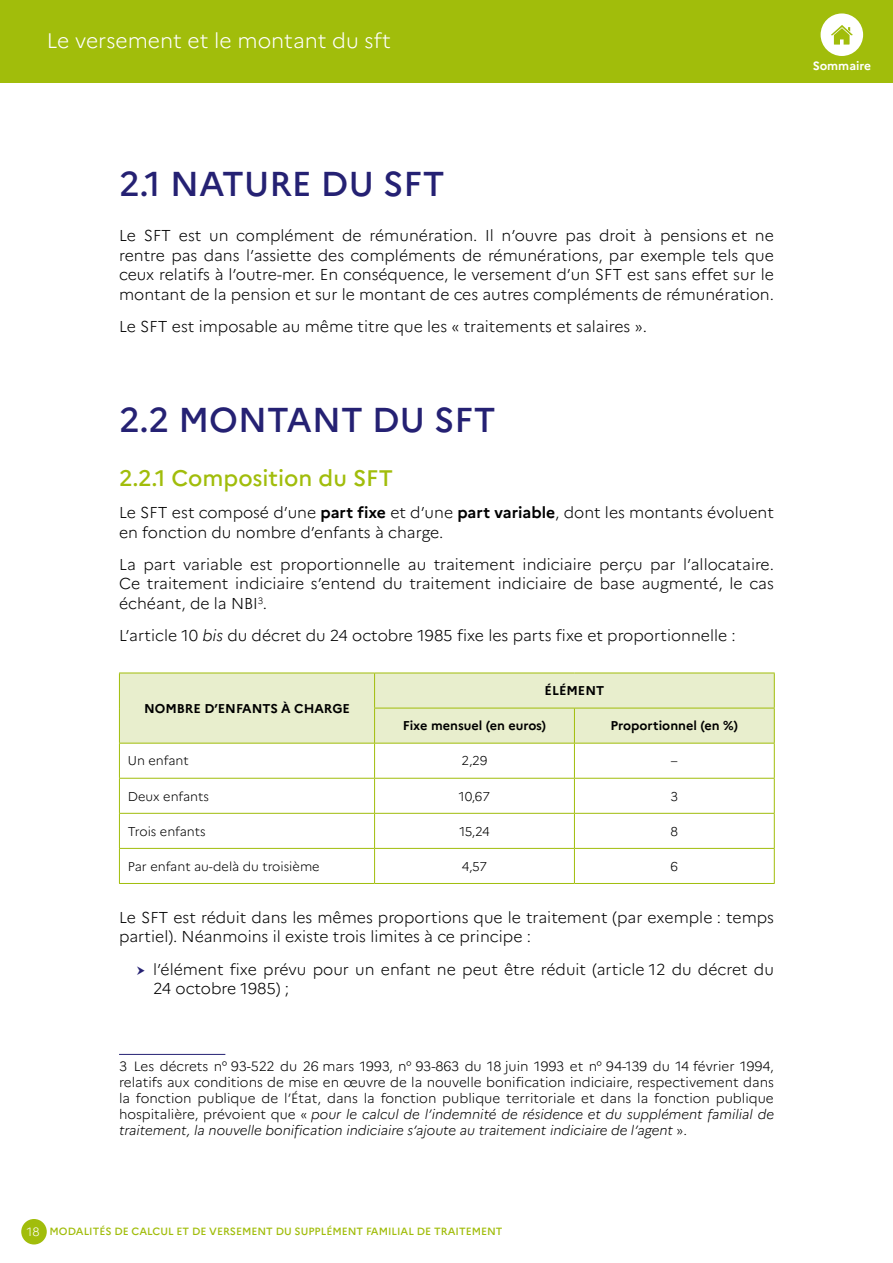
<style>
.page{position:relative;width:893px;height:1263px;background:#fff}
.page>*{position:absolute;margin:0;border:0;box-sizing:border-box;transform-origin:0 0}
.MF_TitreNiv1_H2{font:500 34.5px "Marianne";color:#252173}
.MF_TitreNiv2_H3{font:500 22.5px "Marianne";color:#a1bd0b}
.t1{font:300 21px "Marianne";color:#fff}
.MF_TexteCourant{font:300 15.75px/19.5px "Marianne";color:#000}
.Note{font:300 13.5px/16.2px "Marianne";color:#000;text-align:justify}
.MF_TexteTableau{font:300 12.75px "Marianne";color:#000}
.MF_TetiereTableau{font:700 12.75px "Marianne";color:#000}
.t2{font:700 12px "Marianne";color:#fff}
.t3{font:500 10.5px "Marianne";color:#a1bd0b}
.s1{font-weight:700}
.s2{font-style:italic}
.s3{font-weight:300;font-size:12px;color:#fff}
</style>
<div class="page">
<div style="left:21px;top:1219px;width:26px;height:25px;background:#a1bd0b;border-radius:50%"></div>
<div style="left:0;top:0;width:893px;height:83px;background:#a1bd0b"></div>
<div style="left:821px;top:13px;width:42px;height:43px;background:#fff;border-radius:50%"></div>
<svg style="left:831px;top:25px;width:22px;height:20px"></svg>
<div style="left:120px;top:674px;width:654px;height:69px;background:#e8eecd"></div>
<hr style="left:119px;top:673px;width:256px;height:1px;background:#a1bd0b">
<hr style="left:119px;top:673px;width:1px;height:35px;background:#a1bd0b">
<hr style="left:119px;top:708px;width:1px;height:35px;background:#a1bd0b">
<hr style="left:375px;top:673px;width:199px;height:1px;background:#a1bd0b">
<hr style="left:374px;top:673px;width:1px;height:35px;background:#a1bd0b">
<hr style="left:574px;top:673px;width:201px;height:1px;background:#a1bd0b">
<hr style="left:774px;top:673px;width:1px;height:35px;background:#a1bd0b">
<hr style="left:374px;top:708px;width:200px;height:1px;background:#a1bd0b">
<hr style="left:374px;top:708px;width:1px;height:35px;background:#a1bd0b">
<hr style="left:574px;top:708px;width:201px;height:1px;background:#a1bd0b">
<hr style="left:574px;top:708px;width:1px;height:35px;background:#a1bd0b">
<hr style="left:774px;top:708px;width:1px;height:35px;background:#a1bd0b">
<hr style="left:119px;top:743px;width:256px;height:1px;background:#a1bd0b">
<hr style="left:119px;top:743px;width:1px;height:35px;background:#a1bd0b">
<hr style="left:375px;top:743px;width:199px;height:1px;background:#a1bd0b">
<hr style="left:374px;top:743px;width:1px;height:35px;background:#a1bd0b">
<hr style="left:574px;top:743px;width:201px;height:1px;background:#a1bd0b">
<hr style="left:574px;top:743px;width:1px;height:35px;background:#a1bd0b">
<hr style="left:774px;top:743px;width:1px;height:35px;background:#a1bd0b">
<hr style="left:119px;top:778px;width:256px;height:1px;background:#a1bd0b">
<hr style="left:119px;top:779px;width:1px;height:34px;background:#a1bd0b">
<hr style="left:375px;top:778px;width:199px;height:1px;background:#a1bd0b">
<hr style="left:374px;top:779px;width:1px;height:34px;background:#a1bd0b">
<hr style="left:574px;top:778px;width:201px;height:1px;background:#a1bd0b">
<hr style="left:574px;top:779px;width:1px;height:34px;background:#a1bd0b">
<hr style="left:774px;top:779px;width:1px;height:34px;background:#a1bd0b">
<hr style="left:119px;top:813px;width:256px;height:1px;background:#a1bd0b">
<hr style="left:119px;top:814px;width:1px;height:34px;background:#a1bd0b">
<hr style="left:375px;top:813px;width:199px;height:1px;background:#a1bd0b">
<hr style="left:374px;top:814px;width:1px;height:34px;background:#a1bd0b">
<hr style="left:574px;top:813px;width:201px;height:1px;background:#a1bd0b">
<hr style="left:574px;top:814px;width:1px;height:34px;background:#a1bd0b">
<hr style="left:774px;top:814px;width:1px;height:34px;background:#a1bd0b">
<hr style="left:119px;top:848px;width:256px;height:1px;background:#a1bd0b">
<hr style="left:119px;top:849px;width:1px;height:34px;background:#a1bd0b">
<hr style="left:375px;top:848px;width:199px;height:1px;background:#a1bd0b">
<hr style="left:374px;top:849px;width:1px;height:34px;background:#a1bd0b">
<hr style="left:574px;top:848px;width:201px;height:1px;background:#a1bd0b">
<hr style="left:574px;top:849px;width:1px;height:34px;background:#a1bd0b">
<hr style="left:774px;top:849px;width:1px;height:34px;background:#a1bd0b">
<hr style="left:119px;top:883px;width:256px;height:1px;background:#a1bd0b">
<hr style="left:375px;top:883px;width:199px;height:1px;background:#a1bd0b">
<hr style="left:574px;top:883px;width:201px;height:1px;background:#a1bd0b">
<hr style="left:119px;top:1054px;width:106px;height:1px;background:#252173">
<h3 class="t1" style="left:47px;top:28px;width:345px">Le versement et le montant du sft</h3>
<p class="t2" style="left:813px;top:59px;width:60px">Sommaire</p>
<h2 class="MF_TitreNiv1_H2" style="left:119px;top:163px;width:327px">2.1 NATURE DU SFT</h2>
<p class="MF_TexteCourant" style="left:119px;top:226px;width:656px;text-align:justify">Le SFT est un complément de rémunération. Il n’ouvre pas droit à pensions et ne rentre pas dans l’assiette des compléments de rémunérations, par exemple tels que ceux relatifs à l’outre-mer. En conséquence, le versement d’un SFT est sans effet sur le montant de la pension et sur le montant de ces autres compléments de rémunération.</p>
<p class="MF_TexteCourant" style="left:119px;top:316px;width:529px">Le SFT est imposable au même titre que les « traitements et salaires ».</p>
<h2 class="MF_TitreNiv1_H2" style="left:119px;top:398px;width:378px">2.2 MONTANT DU SFT</h2>
<h3 class="MF_TitreNiv2_H3" style="left:119px;top:464px;width:276px">2.2.1 Composition du SFT</h3>
<p class="MF_TexteCourant" style="left:119px;top:503px;width:656px">Le SFT est composé d’une <span class="s1">part fixe</span> et d’une <span class="s1">part variable</span>, dont les montants évoluent en fonction du nombre d’enfants à charge.</p>
<p class="MF_TexteCourant" style="left:119px;top:554px;width:656px;text-align:justify">La part variable est proportionnelle au traitement indiciaire perçu par l’allocataire.<br>Ce traitement indiciaire s’entend du traitement indiciaire de base augmenté, le cas échéant, de la NBI<sup>3</sup>.</p>
<p class="MF_TexteCourant" style="left:119px;top:626px;width:618px">L’article 10 <span class="s2">bis</span> du décret du 24 octobre 1985 fixe les parts fixe et proportionnelle :</p>
<p class="MF_TetiereTableau" style="left:144px;top:700px;width:207px">NOMBRE D’ENFANTS À CHARGE</p>
<p class="MF_TetiereTableau" style="left:545px;top:683px;width:61px">ÉLÉMENT</p>
<p class="MF_TetiereTableau" style="left:403px;top:718px;width:145px">Fixe mensuel (en euros)</p>
<p class="MF_TetiereTableau" style="left:610px;top:718px;width:129px">Proportionnel (en %)</p>
<p class="MF_TexteTableau" style="left:128px;top:753px;width:62px">Un enfant</p>
<p class="MF_TexteTableau" style="left:462px;top:753px;width:27px">2,29</p>
<p class="MF_TexteTableau" style="left:671px;top:753px;width:8px">–</p>
<p class="MF_TexteTableau" style="left:128px;top:788px;width:83px">Deux enfants</p>
<p class="MF_TexteTableau" style="left:459px;top:788px;width:33px">10,67</p>
<p class="MF_TexteTableau" style="left:670px;top:788px;width:9px">3</p>
<p class="MF_TexteTableau" style="left:128px;top:823px;width:79px">Trois enfants</p>
<p class="MF_TexteTableau" style="left:459px;top:823px;width:32px">15,24</p>
<p class="MF_TexteTableau" style="left:670px;top:823px;width:9px">8</p>
<p class="MF_TexteTableau" style="left:128px;top:858px;width:193px">Par enfant au-delà du troisième</p>
<p class="MF_TexteTableau" style="left:462px;top:858px;width:27px">4,57</p>
<p class="MF_TexteTableau" style="left:670px;top:858px;width:9px">6</p>
<p class="MF_TexteCourant" style="left:119px;top:907px;width:656px">Le SFT est réduit dans les mêmes proportions que le traitement (par exemple : temps partiel). Néanmoins il existe trois limites à ce principe :</p>
<p class="MF_TexteCourant" style="left:153px;top:959px;width:622px">l’élément fixe prévu pour un enfant ne peut être réduit (article 12 du décret du<br>24 octobre 1985) ;</p>
<p class="Note" style="left:119px;top:1058px;width:656px">3 Les décrets n° 93-522 du 26 mars 1993, n° 93-863 du 18 juin 1993 et n° 94-139 du 14 février 1994, relatifs aux conditions de mise en œuvre de la nouvelle bonification indiciaire, respectivement dans la fonction publique de l’État, dans la fonction publique territoriale et dans la fonction publique hospitalière, prévoient que « <span class="s2">pour le calcul de l’indemnité de résidence et du supplément familial de traitement, la nouvelle bonification indiciaire s’ajoute au traitement indiciaire de l’agent</span> ».</p>
<p class="t3" style="left:27px;top:1225px;width:477px"><span class="s3">18</span> MODALITÉS DE CALCUL ET DE VERSEMENT DU SUPPLÉMENT FAMILIAL DE TRAITEMENT</p>
</div>
